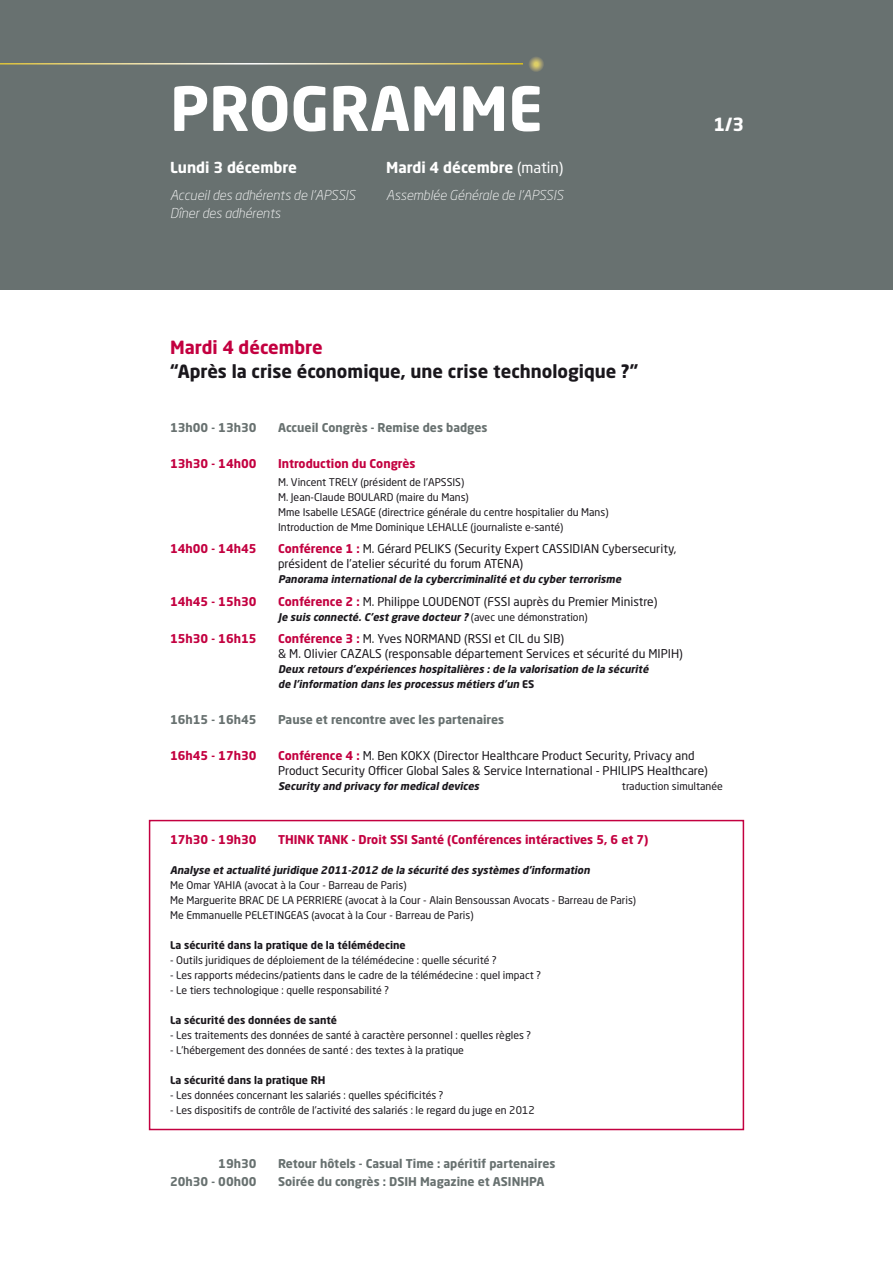
<style>
.page{position:relative;width:893px;height:1263px;background:#fff}
.page>*{position:absolute;margin:0;border:0;box-sizing:border-box;transform-origin:0 0}
.t1{font:700 60px "Neo Sans Std";color:#fff}
.t2{font:700 18px "Neo Sans Std";color:#1a171c}
.t3{font:700 18px "Neo Sans Std";color:#c30040}
.t4{font:700 18px "Neo Sans Std";color:#fff}
.t5{font:700 15px "Neo Sans Std";color:#fff}
.t6{font:italic 300 13.5px "Neo Sans Std";color:#fff}
.t7{font:12px/15px "Neo Sans Std";color:#1a171c}
.t8{font:700 12px "Neo Sans Std";color:#687170}
.t9{font:700 12px "Neo Sans Std";color:#c30040}
.t10{font:10.5px/15px "Neo Sans Std";color:#1a171c}
.t11{font:italic 700 10.5px/15px "Neo Sans Std";color:#1a171c}
.t12{font:700 10.5px "Neo Sans Std";color:#1a171c}
.s1{font-weight:400}
.s2{font-weight:700;color:#c30040}
.s3{font-weight:400;font-style:normal}
.s4{font-style:normal}
</style>
<div class="page">
<div style="left:0;top:0;width:893px;height:289px;background:#687170"></div>
<hr style="left:0;top:63px;width:523px;height:2px;background:#fff">
<svg style="left:527px;top:55px;width:17px;height:17px"></svg>
<div style="left:149px;top:820px;width:595px;height:310px;border:2px solid #c30040"></div>
<h1 class="t1" style="left:170px;top:70px;width:374px">PROGRAMME</h1>
<h3 class="t5" style="left:170px;top:158px;width:129px">Lundi 3 décembre</h3>
<h3 class="t5" style="left:386px;top:158px;width:179px">Mardi 4 décembre <span class="s1">(matin)</span></h3>
<p class="t6" style="left:170px;top:187px;width:187px">Accueil des adhérents de l’APSSIS</p>
<p class="t6" style="left:386px;top:187px;width:179px">Assemblée Générale de l’APSSIS</p>
<p class="t6" style="left:170px;top:205px;width:112px">Dîner des adhérents</p>
<h2 class="t3" style="left:170px;top:336px;width:154px">Mardi 4 décembre</h2>
<h2 class="t2" style="left:170px;top:360px;width:470px">“Après la crise économique, une crise technologique ?”</h2>
<h2 class="t4" style="left:714px;top:113px;width:32px">1/3</h2>
<p class="t8" style="left:170px;top:420px;width:88px">13h00 - 13h30</p>
<p class="t8" style="left:278px;top:420px;width:211px">Accueil Congrès - Remise des badges</p>
<p class="t9" style="left:170px;top:456px;width:88px">13h30 - 14h00</p>
<p class="t9" style="left:278px;top:456px;width:139px">Introduction du Congrès</p>
<p class="t10" style="left:278px;top:474px;width:332px">M. Vincent TRELY (président de l’APSSIS)<br>M. Jean-Claude BOULARD (maire du Mans)<br>Mme Isabelle LESAGE (directrice générale du centre hospitalier du Mans)<br>Introduction de Mme Dominique LEHALLE (journaliste e-santé)</p>
<p class="t9" style="left:170px;top:541px;width:88px">14h00 - 14h45</p>
<p class="t7" style="left:278px;top:541px;width:400px"><span class="s2">Conférence 1 :</span> M. Gérard PELIKS (Security Expert CASSIDIAN Cybersecurity, président de l’atelier sécurité du forum ATENA)</p>
<p class="t11" style="left:278px;top:572px;width:347px">Panorama internationalde la cybercriminalité et du cyberterrorisme</p>
<p class="t9" style="left:170px;top:593px;width:88px">14h45 - 15h30</p>
<p class="t7" style="left:278px;top:593px;width:381px"><span class="s2">Conférence 2 :</span> M. Philippe LOUDENOT (FSSI auprès du Premier Ministre)</p>
<p class="t11" style="left:278px;top:609px;width:311px">Je suis connecté.C’est grave docteur? <span class="s3">( a v e c u n e d é m o n s t r a t i o n )</span></p>
<p class="t9" style="left:170px;top:631px;width:88px">15h30 - 16h15</p>
<p class="t7" style="left:278px;top:631px;width:406px"><span class="s2">Conférence 3 :</span> M. Yves NORMAND (RSSI et CIL du SIB)<br>&amp; M. Olivier CAZALS (responsable département Services et sécurité du MIPIH)</p>
<p class="t11" style="left:278px;top:661px;width:374px">Deux retours d’expériences hospitalières :de la valorisation de la sécurité de l’information dans les processus métiers d’un <span class="s4">E S</span></p>
<p class="t8" style="left:170px;top:712px;width:88px">16h15 - 16h45</p>
<p class="t8" style="left:278px;top:712px;width:228px">Pause et rencontre avec les partenaires</p>
<p class="t9" style="left:170px;top:748px;width:88px">16h45 - 17h30</p>
<p class="t7" style="left:278px;top:748px;width:431px"><span class="s2">Conférence 4 :</span> M. Ben KOKX (Director Healthcare Product Security, Privacy and<br>Product Security Officer Global Sales &amp; Service International - PHILIPS Healthcare)</p>
<p class="t11" style="left:278px;top:778px;width:205px">Security and privacy formedicaldevices</p>
<p class="t10" style="left:622px;top:778px;width:102px">traduction simultanée</p>
<p class="t9" style="left:170px;top:832px;width:88px">17h30 - 19h30</p>
<p class="t9" style="left:278px;top:832px;width:372px">THINK TANK - Droit SSI Santé (Conférences intéractives 5, 6 et 7)</p>
<p class="t11" style="left:170px;top:862px;width:423px">Analyse et actualité juridique 2011-2012 de la sécurité des systèmes d’information</p>
<p class="t10" style="left:170px;top:877px;width:468px">Me Omar YAHIA (avocat à la Cour - Barreau de Paris)<br>Me Marguerite BRAC DE LA PERRIERE (avocat à la Cour - Alain Bensoussan Avocats - Barreau de Paris)<br>Me Emmanuelle PELETINGEAS (avocat à la Cour - Barreau de Paris)</p>
<p class="t12" style="left:170px;top:938px;width:237px">La sécurité dans la pratique de la télémédecine</p>
<p class="t10" style="left:170px;top:952px;width:328px">- Outils juridiques de déploiement de la télémédecine : quelle sécurité ?</p>
<p class="t10" style="left:170px;top:967px;width:373px">- Les rapports médecins/patients dans le cadre de la télémédecine : quel impact ?</p>
<p class="t10" style="left:170px;top:982px;width:221px">- Le tiers technologique : quelle responsabilité ?</p>
<p class="t12" style="left:170px;top:1013px;width:168px">La sécurité des données de santé</p>
<p class="t10" style="left:170px;top:1027px;width:363px">- Les traitements des données de santé à caractère personnel : quelles règles ?</p>
<p class="t10" style="left:170px;top:1042px;width:295px">- L’hébergement des données de santé : des textes à la pratique</p>
<p class="t12" style="left:170px;top:1073px;width:157px">La sécurité dans la pratique RH</p>
<p class="t10" style="left:170px;top:1087px;width:275px">- Les données concernant les salariés : quelles spécificités ?</p>
<p class="t10" style="left:170px;top:1102px;width:366px">- Les dispositifs de contrôle de l’activité des salariés : le regard du juge en 2012</p>
<p class="t8" style="left:278px;top:1156px;width:279px">Retour hôtels - Casual Time : apéritif partenaires</p>
<p class="t8" style="left:170px;top:1174px;width:88px">20h30 - 00h00</p>
<p class="t8" style="left:278px;top:1174px;width:268px">Soirée du congrès : DSIH Magazine et ASINHPA</p>
</div>
